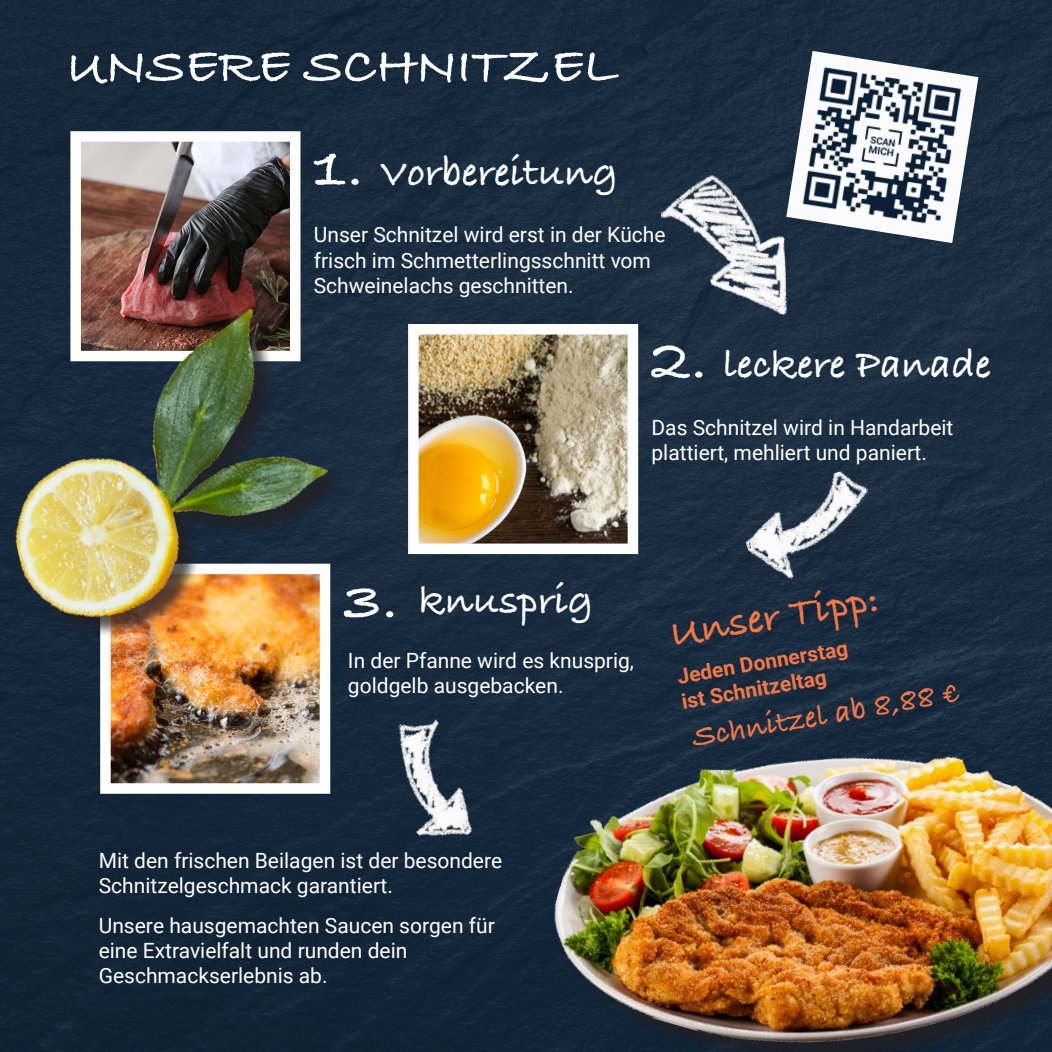
<style>
.page{position:relative;width:1052px;height:1052px;background:#172a3d}
.page>*{position:absolute;margin:0;border:0;box-sizing:border-box;transform-origin:0 0}
.t1{font:700 63px "Bradley Hand ITCTT";color:#fff}
.t2{font:700 52.5px "Bradley Hand ITCTT";color:#fff}
.t3{font:700 42px "Bradley Hand ITCTT";color:#fff}
.t4{font:700 42px "Bradley Hand ITCTT";color:#f47846}
.t5{font:700 31.5px "Bradley Hand ITCTT";color:#f47846}
.t6{font:21px/25.2px "Roboto";color:#fff}
.t7{font:700 21px "Roboto";color:#f47846}
.s1{font-size:63px}
</style>
<div class="page">
<img style="left:81px;top:142px;width:208px;height:158px">
<div style="left:70px;top:131px;width:230px;height:230px;border:10px solid #fff"></div>
<img style="left:419px;top:335px;width:208px;height:208px">
<div style="left:408px;top:324px;width:230px;height:230px;border:10px solid #fff"></div>
<img style="left:111px;top:638px;width:208px;height:145px">
<div style="left:100px;top:563px;width:230px;height:231px;border:10px solid #fff"></div>
<img style="left:532px;top:662px;width:520px;height:390px">
<div style="left:20px;top:312px;width:329px;height:326px;background:#231f20;opacity:.75"></div>
<img style="left:0;top:300px;width:348px;height:332px">
<img style="left:659px;top:173px;width:128px;height:146px">
<img style="left:734px;top:465px;width:152px;height:123px">
<img style="left:364px;top:706px;width:143px;height:140px">
<img style="left:786px;top:51px;width:192px;height:192px">
<p class="t2" style="left:66px;top:26px;width:552px">UNSERE SCHNITZEL</p>
<p class="t3" style="left:314px;top:140px;width:305px"><span class="s1">1.</span> Vorbereitung</p>
<p class="t6" style="left:314px;top:221px;width:353px">Unser Schnitzel wird erst in der Küche frisch im Schmetterlingsschnitt vom<br>Schweinelachs geschnitten.</p>
<p class="t1" style="left:651px;top:311px;width:57px">2.</p>
<p class="t3" style="left:723px;top:332px;width:269px">leckere Panade</p>
<p class="t6" style="left:651px;top:414px;width:303px">Das Schnitzel wird in Handarbeit</p>
<p class="t6" style="left:651px;top:439px;width:277px">plattiert, mehliert und paniert.</p>
<p class="t3" style="left:419px;top:568px;width:176px">knusprig</p>
<p class="t6" style="left:348px;top:647px;width:287px">In der Pfanne wird es knusprig,</p>
<p class="t6" style="left:348px;top:672px;width:217px">goldgelb ausgebacken.</p>
<p class="t1" style="left:344px;top:551px;width:56px">3.</p>
<p class="t4" style="left:664px;top:603px;width:213px;rotate:-10deg">Unser Tipp:</p>
<p class="t7" style="left:675px;top:663px;width:174px;rotate:-10deg">Jeden Donnerstag</p>
<p class="t7" style="left:679px;top:687px;width:148px;rotate:-10deg">ist Schnitzeltag</p>
<p class="t5" style="left:688px;top:714px;width:272px;rotate:-10deg">Schnitzel ab 8,88 €</p>
<p class="t6" style="left:99px;top:846px;width:405px">Mit den frischen Beilagen ist der besondere<br>Schnitzelgeschmack garantiert.</p>
<p class="t6" style="left:99px;top:912px;width:398px">Unsere hausgemachten Saucen sorgen für eine Extravielfalt und runden dein</p>
<p class="t6" style="left:99px;top:962px;width:230px">Geschmackserlebnis ab.</p>
</div>
